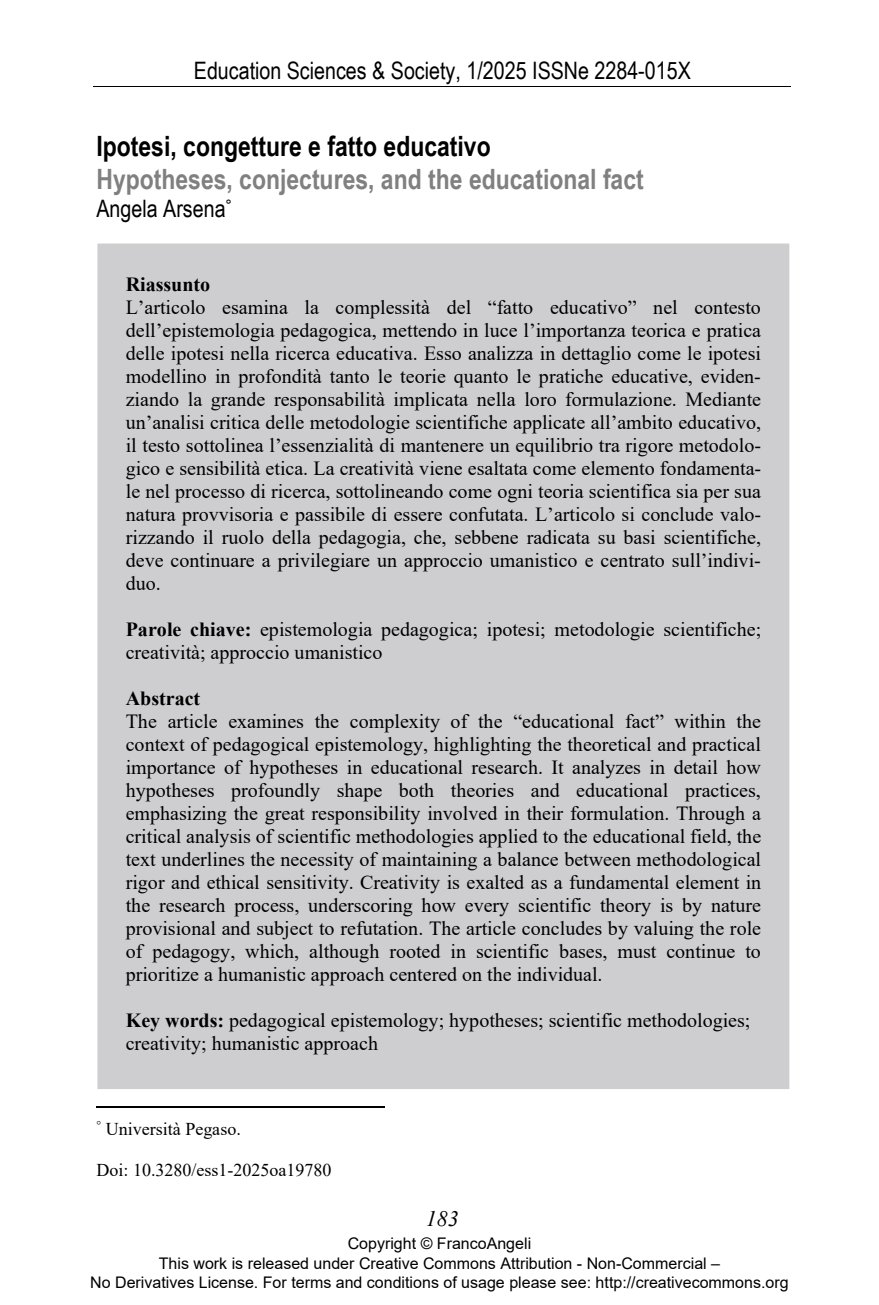
<style>
.page{position:relative;width:879px;height:1305px;background:#fff}
.page>*{position:absolute;margin:0;border:0;box-sizing:border-box;transform-origin:0 0}
.t1{font:700 28px "Arial Narrow";color:#808080}
.t2{font:700 28px "Arial Narrow";color:#000}
.t3{font:24px "Arial Narrow";color:#000}
.t4{font:italic 22px "Times New Roman";color:#000}
.t5{font:20px/23px "Times New Roman";color:#000;text-align:justify}
.t6{font:700 20px "Times New Roman";color:#000}
.t7{font:18px "Times New Roman";color:#000}
.t8{font:16px/19.2px "Arial";color:#000;text-align:center}
.s1{font-weight:700}
</style>
<div class="page">
<hr style="left:93px;top:86px;width:698px;height:1px;background:#000">
<hr style="left:96px;top:1106px;width:288px;height:1px;background:#000">
<div style="left:97px;top:243px;width:693px;height:846px;background:#ceced0"></div>
<p class="t3" style="left:194px;top:57px;width:498px">Education Sciences &amp; Society, 1/2025 ISSNe 2284-015X</p>
<h1 class="t2" style="left:96px;top:130px;width:396px">Ipotesi, congetture e fatto educativo</h1>
<h1 class="t1" style="left:96px;top:162px;width:549px">Hypotheses, conjectures, and the educational fact</h1>
<p class="t3" style="left:96px;top:194px;width:137px">Angela Arsena<sup>°</sup></p>
<p class="t6" style="left:126px;top:273px;width:86px">Riassunto</p>
<p class="t5" style="left:126px;top:295px;width:637px">L’articolo esamina la complessità del “fatto educativo” nel contesto dell’epistemologia pedagogica, mettendo in luce l’importanza teorica e pratica delle ipotesi nella ricerca educativa. Esso analizza in dettaglio come le ipotesi modellino in profondità tanto le teorie quanto le pratiche educative, eviden&shy;ziando la grande responsabilità implicata nella loro formulazione. Mediante un’analisi critica delle metodologie scientifiche applicate all’ambito educativo, il testo sottolinea l’essenzialità di mantenere un equilibrio tra rigore metodolo&shy;gico e sensibilità etica. La creatività viene esaltata come elemento fondamenta&shy;le nel processo di ricerca, sottolineando come ogni teoria scientifica sia per sua natura provvisoria e passibile di essere confutata. L’articolo si conclude valo&shy;rizzando il ruolo della pedagogia, che, sebbene radicata su basi scientifiche, deve continuare a privilegiare un approccio umanistico e centrato sull’indivi&shy;duo.</p>
<p class="t5" style="left:126px;top:617px;width:637px"><span class="s1">Parole chiave:</span> epistemologia pedagogica; ipotesi; metodologie scientifiche; creatività; approccio umanistico</p>
<p class="t6" style="left:126px;top:687px;width:76px">Abstract</p>
<p class="t5" style="left:126px;top:709px;width:637px">The article examines the complexity of the “educational fact” within the context of pedagogical epistemology, highlighting the theoretical and practical importance of hypotheses in educational research. It analyzes in detail how hypotheses profoundly shape both theories and educational practices, emphasizing the great responsibility involved in their formulation. Through a critical analysis of scientific methodologies applied to the educational field, the text underlines the necessity of maintaining a balance between methodological rigor and ethical sensitivity. Creativity is exalted as a fundamental element in the research process, underscoring how every scientific theory is by nature provisional and subject to refutation. The article concludes by valuing the role of pedagogy, which, although rooted in scientific bases, must continue to prioritize a humanistic approach centered on the individual.</p>
<p class="t5" style="left:126px;top:1008px;width:626px"><span class="s1">Key words:</span> pedagogical epistemology; hypotheses; scientific methodologies; creativity; humanistic approach</p>
<p class="t7" style="left:96px;top:1118px;width:146px"><sup>°</sup> Università Pegaso.</p>
<p class="t7" style="left:96px;top:1159px;width:237px">Doi: 10.3280/ess1-2025oa19780</p>
<p class="t4" style="left:426px;top:1206px;width:35px">183</p>
<p class="t8" style="left:90px;top:1233px;width:700px">Copyright © FrancoAngeli<br>This work is released under Creative Commons Attribution - Non-Commercial –<br>No Derivatives License. For terms and conditions of usage please see: http://creativecommons.org</p>
</div>
